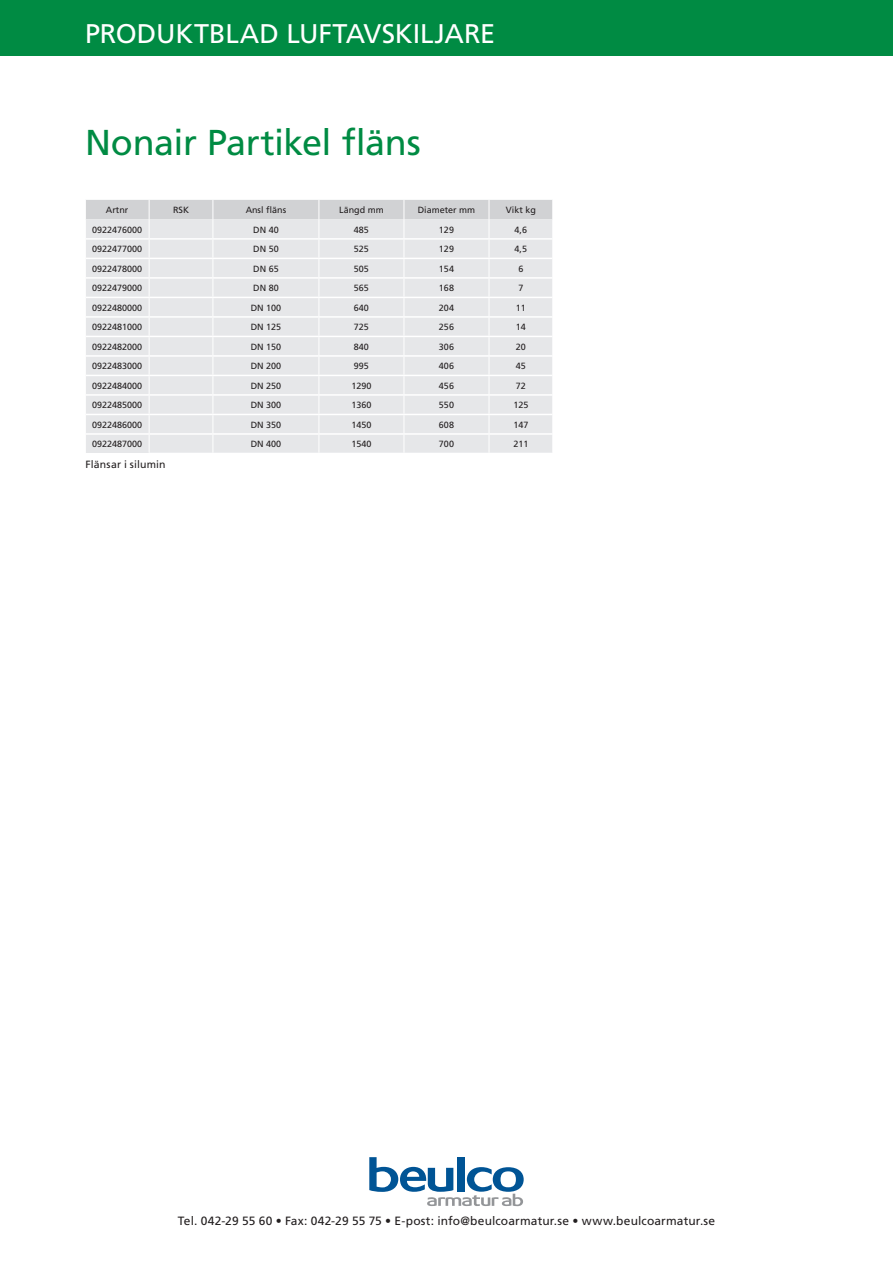
<style>
.page{position:relative;width:893px;height:1263px;background:#fff}
.page>*{position:absolute;margin:0;border:0;box-sizing:border-box;transform-origin:0 0}
.Artikelgrupp{font:36px "Frutiger LT Std";letter-spacing:-.01em;color:#008b43}
.t1{font:27px "Frutiger";letter-spacing:-.005em;color:#fff}
.t2{font:12px "Frutiger LT Std";letter-spacing:.01em;color:#231f20}
.Förklaring{font:10.5px "Frutiger LT Std";letter-spacing:.015em;color:#231f20}
.TabelltextC{font:9px "Frutiger LT Std";color:#231f20}
.Artnr{font:9px "Frutiger LT Std";color:#231f20}
.TabellrubrikC{font:9px "Frutiger LT Std";color:#231f20}
</style>
<div class="page">
<div style="left:0;top:0;width:893px;height:55px;background:#008b43"></div>
<svg style="left:369px;top:1157px;width:155px;height:49px"></svg>
<svg style="left:86px;top:200px;width:467px;height:253px;background:#e6e7e9"></svg>
<h2 class="t1" style="left:85px;top:18px;width:412px">PRODUKTBLAD LU FTAVSKILJARE</h2>
<p class="Artikelgrupp" style="left:85px;top:121px;width:337px">Nonair Partikel fläns</p>
<p class="TabellrubrikC" style="left:106px;top:205px;width:24px">Artnr</p>
<p class="TabellrubrikC" style="left:173px;top:205px;width:18px">RSK</p>
<p class="TabellrubrikC" style="left:246px;top:205px;width:42px">Ansl fläns</p>
<p class="TabellrubrikC" style="left:339px;top:205px;width:46px">Längd mm</p>
<p class="TabellrubrikC" style="left:418px;top:205px;width:59px">Diameter mm</p>
<p class="TabellrubrikC" style="left:506px;top:205px;width:32px">Vikt kg</p>
<p class="Artnr" style="left:92px;top:224px;width:52px">0922476000</p>
<p class="TabelltextC" style="left:253px;top:224px;width:27px">DN 40</p>
<p class="TabelltextC" style="left:354px;top:224px;width:17px">485</p>
<p class="TabelltextC" style="left:439px;top:224px;width:17px">129</p>
<p class="TabelltextC" style="left:515px;top:224px;width:14px">4,6</p>
<p class="Artnr" style="left:92px;top:244px;width:52px">0922477000</p>
<p class="TabelltextC" style="left:253px;top:244px;width:27px">DN 50</p>
<p class="TabelltextC" style="left:354px;top:244px;width:17px">525</p>
<p class="TabelltextC" style="left:439px;top:244px;width:17px">129</p>
<p class="TabelltextC" style="left:515px;top:244px;width:14px">4,5</p>
<p class="Artnr" style="left:92px;top:263px;width:52px">0922478000</p>
<p class="TabelltextC" style="left:253px;top:263px;width:27px">DN 65</p>
<p class="TabelltextC" style="left:354px;top:263px;width:17px">505</p>
<p class="TabelltextC" style="left:439px;top:263px;width:17px">154</p>
<p class="TabelltextC" style="left:518px;top:263px;width:7px">6</p>
<p class="Artnr" style="left:92px;top:283px;width:52px">0922479000</p>
<p class="TabelltextC" style="left:253px;top:283px;width:27px">DN 80</p>
<p class="TabelltextC" style="left:354px;top:283px;width:17px">565</p>
<p class="TabelltextC" style="left:439px;top:283px;width:17px">168</p>
<p class="TabelltextC" style="left:518px;top:283px;width:7px">7</p>
<p class="Artnr" style="left:92px;top:302px;width:52px">0922480000</p>
<p class="TabelltextC" style="left:251px;top:302px;width:32px">DN 100</p>
<p class="TabelltextC" style="left:354px;top:302px;width:17px">640</p>
<p class="TabelltextC" style="left:439px;top:302px;width:17px">204</p>
<p class="TabelltextC" style="left:516px;top:302px;width:12px">11</p>
<p class="Artnr" style="left:92px;top:322px;width:52px">0922481000</p>
<p class="TabelltextC" style="left:251px;top:322px;width:32px">DN 125</p>
<p class="TabelltextC" style="left:354px;top:322px;width:17px">725</p>
<p class="TabelltextC" style="left:439px;top:322px;width:17px">256</p>
<p class="TabelltextC" style="left:516px;top:322px;width:12px">14</p>
<p class="Artnr" style="left:92px;top:341px;width:52px">0922482000</p>
<p class="TabelltextC" style="left:251px;top:341px;width:32px">DN 150</p>
<p class="TabelltextC" style="left:354px;top:341px;width:17px">840</p>
<p class="TabelltextC" style="left:439px;top:341px;width:17px">306</p>
<p class="TabelltextC" style="left:516px;top:341px;width:12px">20</p>
<p class="Artnr" style="left:92px;top:361px;width:52px">0922483000</p>
<p class="TabelltextC" style="left:251px;top:361px;width:32px">DN 200</p>
<p class="TabelltextC" style="left:354px;top:361px;width:17px">995</p>
<p class="TabelltextC" style="left:439px;top:361px;width:17px">406</p>
<p class="TabelltextC" style="left:516px;top:361px;width:12px">45</p>
<p class="Artnr" style="left:92px;top:380px;width:52px">0922484000</p>
<p class="TabelltextC" style="left:251px;top:380px;width:32px">DN 250</p>
<p class="TabelltextC" style="left:351px;top:380px;width:22px">1290</p>
<p class="TabelltextC" style="left:439px;top:380px;width:17px">456</p>
<p class="TabelltextC" style="left:516px;top:380px;width:12px">72</p>
<p class="Artnr" style="left:92px;top:400px;width:52px">0922485000</p>
<p class="TabelltextC" style="left:251px;top:400px;width:32px">DN 300</p>
<p class="TabelltextC" style="left:351px;top:400px;width:22px">1360</p>
<p class="TabelltextC" style="left:439px;top:400px;width:17px">550</p>
<p class="TabelltextC" style="left:513px;top:400px;width:17px">125</p>
<p class="Artnr" style="left:92px;top:419px;width:52px">0922486000</p>
<p class="TabelltextC" style="left:251px;top:419px;width:32px">DN 350</p>
<p class="TabelltextC" style="left:351px;top:419px;width:22px">1450</p>
<p class="TabelltextC" style="left:439px;top:419px;width:17px">608</p>
<p class="TabelltextC" style="left:513px;top:419px;width:17px">147</p>
<p class="Artnr" style="left:92px;top:439px;width:52px">0922487000</p>
<p class="TabelltextC" style="left:251px;top:439px;width:32px">DN 400</p>
<p class="TabelltextC" style="left:351px;top:439px;width:22px">1540</p>
<p class="TabelltextC" style="left:439px;top:439px;width:17px">700</p>
<p class="TabelltextC" style="left:513px;top:439px;width:17px">211</p>
<p class="Förklaring" style="left:86px;top:458px;width:81px">Flänsar i silumin</p>
<h3 class="t2" style="left:178px;top:1214px;width:539px">Tel. 042-29 55 60 • Fax: 042-29 55 75 • E-post: info@beulcoarmatur.se • www.beulcoarmatur.se</h3>
</div>
